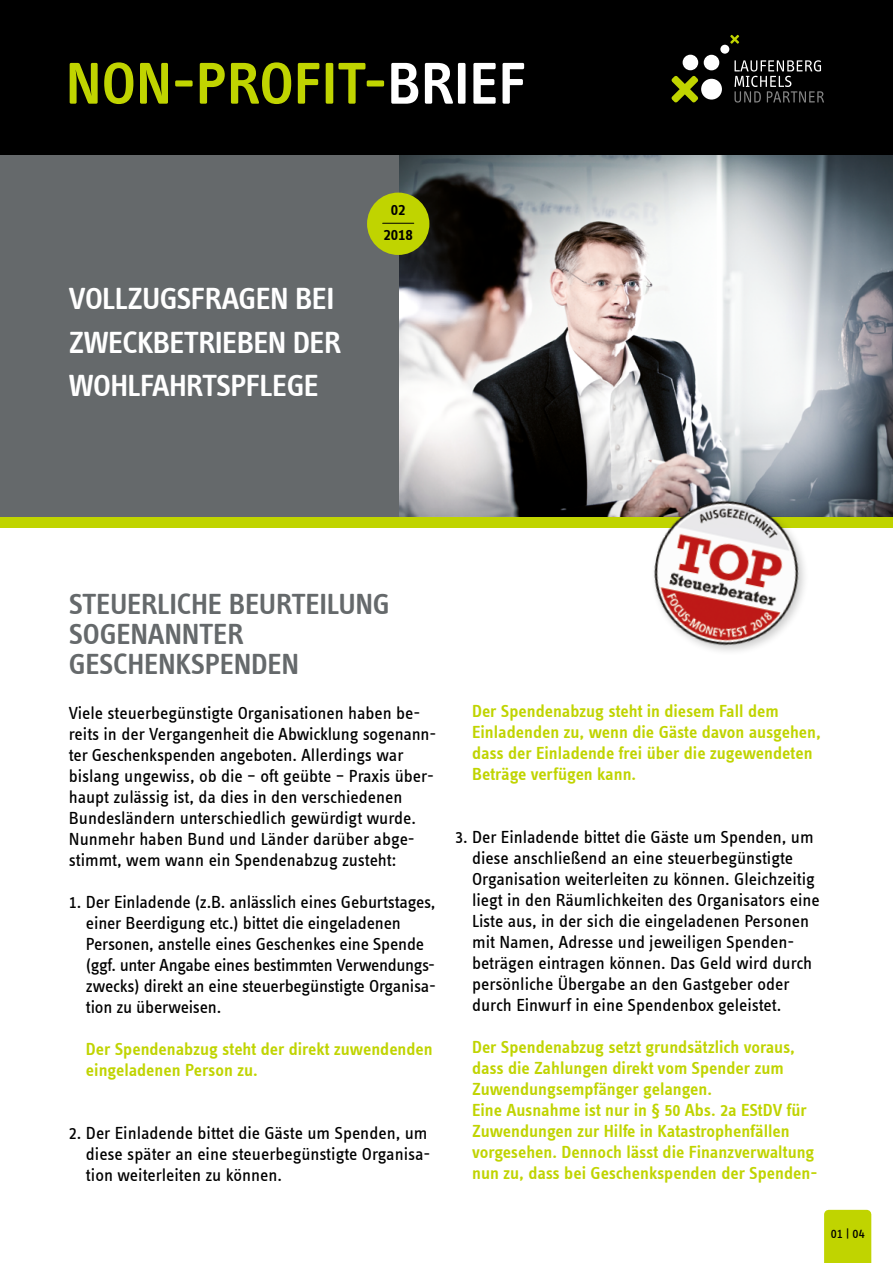
<style>
.page{position:relative;width:893px;height:1263px;background:#fff}
.page>*{position:absolute;margin:0;border:0;box-sizing:border-box;transform-origin:0 0}
.t1{font:600 60.9px "Info Text Offc";color:#c0d400}
.t2{font:600 31.5px/43.5px "Info Text Offc";letter-spacing:-.02em;color:#fff}
.t3{font:600 30px/30px "Info Text Offc";letter-spacing:-.01em;color:#65696b}
.t4{font:18px/21px "Info Text Offc";letter-spacing:-.005em;color:#000}
.t5{font:600 18px/21px "Info Text Offc";color:#c0d400}
.t6{font:600 16.5px "Info Text Offc";color:#000}
.t7{font:13.5px "Info Text Offc";color:#000}
.s1{color:#fff}
</style>
<div class="page">
<div style="left:824px;top:1210px;width:47px;height:53px;background:#c0d400"></div>
<img style="left:398px;top:154px;width:495px;height:363px">
<div style="left:0;top:154px;width:398px;height:363px;background:#65696b"></div>
<div style="left:0;top:0;width:893px;height:154px;background:#000"></div>
<svg style="left:734px;top:60px;width:90px;height:43px"></svg>
<div style="left:683px;top:55px;width:15px;height:15px;background:#fff;border-radius:50%"></div>
<div style="left:704px;top:55px;width:15px;height:15px;background:#fff;border-radius:50%"></div>
<div style="left:720px;top:45px;width:9px;height:9px;background:#fff;border-radius:50%"></div>
<svg style="left:671px;top:75px;width:28px;height:28px"></svg>
<svg style="left:730px;top:35px;width:9px;height:9px"></svg>
<div style="left:701px;top:79px;width:21px;height:21px;background:#fff;border-radius:50%"></div>
<div style="left:367px;top:193px;width:62px;height:62px;background:#c0d400;border-radius:50%"></div>
<hr style="left:383px;top:223px;width:31px;height:1px;background:#000">
<div style="left:0;top:517px;width:893px;height:10px;background:#c0d400"></div>
<div style="left:650px;top:497px;width:160px;height:159px;background:#000;opacity:.2"></div>
<img style="left:648px;top:491px;width:157px;height:157px">
<p class="t1" style="left:66px;top:49px;width:462px">NON-PROFIT-<span class="s1">BRIEF</span></p>
<p class="t2" style="left:69px;top:277px;width:274px">VOLLZUGSFRAGEN BEI<br>ZWECKBETRIEBEN DER<br>WOHLFAHRTSPFLEGE</p>
<p class="t6" style="left:391px;top:201px;width:16px">02</p>
<p class="t6" style="left:383px;top:225px;width:31px">2018</p>
<p class="t3" style="left:69px;top:588px;width:322px">STEUERLICHE BEURTEILUNG<br>SOGENANNTER<br>GESCHENKSPENDEN</p>
<p class="t4" style="left:69px;top:702px;width:369px">Viele steuerbegünstigte Organisationen haben be&shy;reits in der Vergangenheit die Abwicklung sogenann&shy;ter Geschenkspenden angeboten. Allerdings war bislang ungewiss, ob die – oft geübte – Praxis über&shy;haupt zulässig ist, da dies in den verschiedenen Bundesländern unterschiedlich gewürdigt wurde.<br>Nunmehr haben Bund und Länder darüber abge&shy;stimmt, wem wann ein Spendenabzug zusteht:</p>
<p class="t4" style="left:86px;top:891px;width:352px;text-indent:-17px">1. Der Einladende (z.B. anlässlich eines Geburtstages, einer Beerdigung etc.) bittet die eingeladenen Personen, anstelle eines Geschenkes eine Spende (ggf. unter Angabe eines bestimmten Verwendungs&shy;zwecks) direkt an eine steuerbegünstigte Organisa&shy;tion zu überweisen.</p>
<p class="t5" style="left:86px;top:1038px;width:348px">Der Spendenabzug steht der direkt zuwendenden eingeladenen Person zu.</p>
<p class="t4" style="left:86px;top:1122px;width:346px;text-indent:-17px">2. Der Einladende bittet die Gäste um Spenden, um diese später an eine steuerbegünstigte Organisa&shy;tion weiterleiten zu können.</p>
<p class="t5" style="left:472px;top:701px;width:350px">Der Spendenabzug steht in diesem Fall dem Einladenden zu, wenn die Gäste davon ausgehen, dass der Einladende frei über die zugewendeten Beträge verfügen kann.</p>
<p class="t4" style="left:472px;top:827px;width:349px;text-indent:-17px">3. Der Einladende bittet die Gäste um Spenden, um diese anschließend an eine steuerbegünstigte Organisation weiterleiten zu können. Gleichzeitig liegt in den Räumlichkeiten des Organisators eine Liste aus, in der sich die eingeladenen Personen mit Namen, Adresse und jeweiligen Spenden&shy;beträgen eintragen können. Das Geld wird durch persönliche Übergabe an den Gastgeber oder durch Einwurf in eine Spendenbox geleistet.</p>
<p class="t5" style="left:472px;top:1037px;width:347px">Der Spendenabzug setzt grundsätzlich voraus, dass die Zahlungen direkt vom Spender zum Zuwendungsempfänger gelangen.<br>Eine Ausnahme ist nur in § 50 Abs. 2a EStDV für Zuwendungen zur Hilfe in Katastrophenfällen vorgesehen. Dennoch lässt die Finanzverwaltung nun zu, dass bei Geschenkspenden der Spenden-</p>
<p class="t7" style="left:831px;top:1226px;width:36px">01 | 04</p>
</div>
